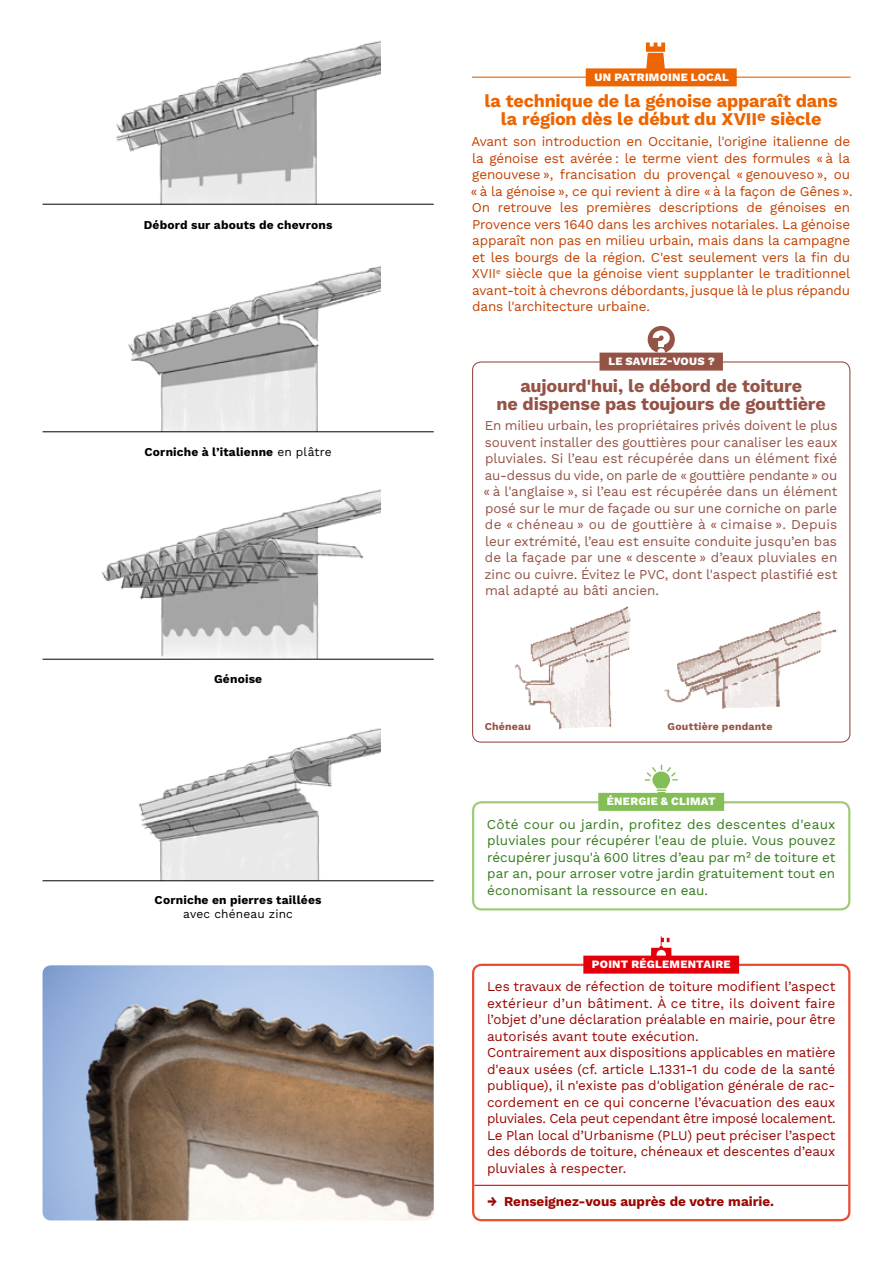
<style>
.page{position:relative;width:893px;height:1263px;background:#fff}
.page>*{position:absolute;margin:0;border:0;box-sizing:border-box;transform-origin:0 0}
.t1{font:700 18px/18px "Work Sans";letter-spacing:-.01em;color:#ec6500;text-align:center}
.t2{font:700 18px/18px "Work Sans";letter-spacing:-.01em;color:#955346;text-align:center}
.t3{font:13.5px/16.5px "Work Sans";letter-spacing:-.005em;color:#9b0600}
.t4{font:13.5px/16.5px "Work Sans";letter-spacing:-.01em;color:#c54200}
.t5{font:13.5px/16.5px "Work Sans";letter-spacing:-.005em;color:#955346;text-align:justify}
.t6{font:13.5px/16.5px "Work Sans";color:#367b1e;text-align:justify}
.t7{font:700 13.5px "Work Sans";color:#9b0600}
.t8{font:700 12px "Work Sans";letter-spacing:.015em;color:#000}
.t9{font:12px "Work Sans";letter-spacing:.01em;color:#000}
.t10{font:800 11.25px "Work Sans";letter-spacing:.025em;color:#fff}
.t11{font:700 10.5px "Work Sans";letter-spacing:.02em;color:#955346}
.s1{font-weight:400}
</style>
<div class="page">
<svg style="left:646px;top:43px;width:19px;height:25px"></svg>
<div style="left:586px;top:68px;width:151px;height:18px;background:#ec6500"></div>
<hr style="left:472px;top:77px;width:378px;height:1px;background:#ec6500">
<svg style="left:651px;top:936px;width:20px;height:20px"></svg>
<hr style="left:474px;top:1185px;width:374px;height:1px;background:#e3000b">
<div style="left:472px;top:964px;width:378px;height:257px;border:2px solid #ea4d33;border-radius:9px"></div>
<div style="left:583px;top:956px;width:156px;height:18px;background:#e3000b"></div>
<img style="left:43px;top:965px;width:391px;height:255px">
<img style="left:101px;top:40px;width:279px;height:164px">
<hr style="left:43px;top:204px;width:391px;height:1px;background:#000">
<img style="left:138px;top:728px;width:242px;height:152px">
<hr style="left:43px;top:880px;width:391px;height:1px;background:#000">
<img style="left:128px;top:266px;width:252px;height:165px">
<hr style="left:43px;top:431px;width:391px;height:1px;background:#000">
<img style="left:101px;top:489px;width:279px;height:169px">
<hr style="left:43px;top:659px;width:391px;height:1px;background:#000">
<div style="left:472px;top:801px;width:378px;height:109px;border:2px solid #a1cb7a;border-radius:9px"></div>
<div style="left:598px;top:793px;width:126px;height:18px;background:#83be56"></div>
<svg style="left:645px;top:765px;width:33px;height:28px"></svg>
<img style="left:664px;top:610px;width:173px;height:99px">
<img style="left:515px;top:606px;width:116px;height:124px">
<svg style="left:648px;top:326px;width:27px;height:27px"></svg>
<div style="left:599px;top:353px;width:124px;height:18px;background:#955346"></div>
<p class="t8" style="left:144px;top:215px;width:190px">Débord sur abouts de chevrons</p>
<p class="t8" style="left:144px;top:443px;width:189px">Corniche à l’italienne <span class="s1">en plâtre</span></p>
<p class="t8" style="left:214px;top:670px;width:50px">Génoise</p>
<p class="t8" style="left:155px;top:891px;width:168px">Corniche en pierres taillées</p>
<p class="t9" style="left:183px;top:904px;width:111px">avec chéneau zinc</p>
<p class="t10" style="left:595px;top:68px;width:136px">UN PATRIMOINE LOCAL</p>
<h1 class="t1" style="left:484px;top:91px;width:355px">la technique de la génoise apparaît dans la région dès le début du XVII<sup>e</sup> siècle</h1>
<p class="t4" style="left:471px;top:133px;width:383px">Avant son introduction en Occitanie, l'origine italienne de la génoise est avérée : le terme vient des formules « à la genouvese », francisation du provençal « genouveso », ou « à la génoise », ce qui revient à dire « à la façon de Gênes ».<br>On retrouve les premières descriptions de génoises en Provence vers 1640 dans les archives notariales. La génoise apparaît non pas en milieu urbain, mais dans la campagne et les bourgs de la région. C'est seulement vers la fin du XVII<sup>e</sup> siècle que la génoise vient supplanter le traditionnel avant-toit à chevrons débordants, jusque là le plus répandu dans l'architecture urbaine.</p>
<p class="t10" style="left:608px;top:353px;width:108px">LE SAVIEZ-VOUS ?</p>
<h1 class="t2" style="left:496px;top:376px;width:331px">aujourd'hui, le débord de toiture<br>ne dispense pas toujours de gouttière</h1>
<p class="t5" style="left:484px;top:417px;width:356px">En milieu urbain, les propriétaires privés doivent le plus souvent installer des gouttières pour canaliser les eaux pluviales. Si l’eau est récupérée dans un élément fixé au-dessus du vide, on parle de « gouttière pendante » ou « à l'anglaise », si l’eau est récupérée dans un élément posé sur le mur de façade ou sur une corniche on parle de « chéneau » ou de gouttière à « cimaise ». Depuis leur extrémité, l’eau est ensuite conduite jusqu’en bas de la façade par une « descente » d’eaux pluviales en zinc ou cuivre. Évitez le PVC, dont l'aspect plastifié est mal adapté au bâti ancien.</p>
<p class="t11" style="left:485px;top:719px;width:48px">Chéneau</p>
<p class="t11" style="left:668px;top:719px;width:106px">Gouttière pendante</p>
<p class="t10" style="left:607px;top:793px;width:110px">ÉNERGIE &amp; CLIMAT</p>
<p class="t6" style="left:487px;top:815px;width:350px">Côté cour ou jardin, profitez des descentes d'eaux pluviales pour récupérer l'eau de pluie. Vous pouvez récupérer jusqu'à 600 litres d’eau par m² de toiture et par an, pour arroser votre jardin gratuitement tout en économisant la ressource en eau.</p>
<p class="t10" style="left:592px;top:956px;width:140px">POINT RÉGLEMENTAIRE</p>
<p class="t3" style="left:487px;top:978px;width:350px">Les travaux de réfection de toiture modifient l’aspect extérieur d’un bâtiment. À ce titre, ils doivent faire l’objet d’une déclaration préalable en mairie, pour être autorisés avant toute exécution.<br>Contrairement aux dispositions applicables en matière d'eaux usées (cf. article L.1331-1 du code de la santé publique), il n'existe pas d'obligation générale de rac&shy;cordement en ce qui concerne l’évacuation des eaux pluviales. Cela peut cependant être imposé localement.<br>Le Plan local d’Urbanisme (PLU) peut préciser l’aspect des débords de toiture, chéneaux et descentes d’eaux pluviales à respecter.</p>
<p class="t7" style="left:487px;top:1191px;width:289px">→ Renseignez-vous auprès de votre mairie.</p>
</div>
